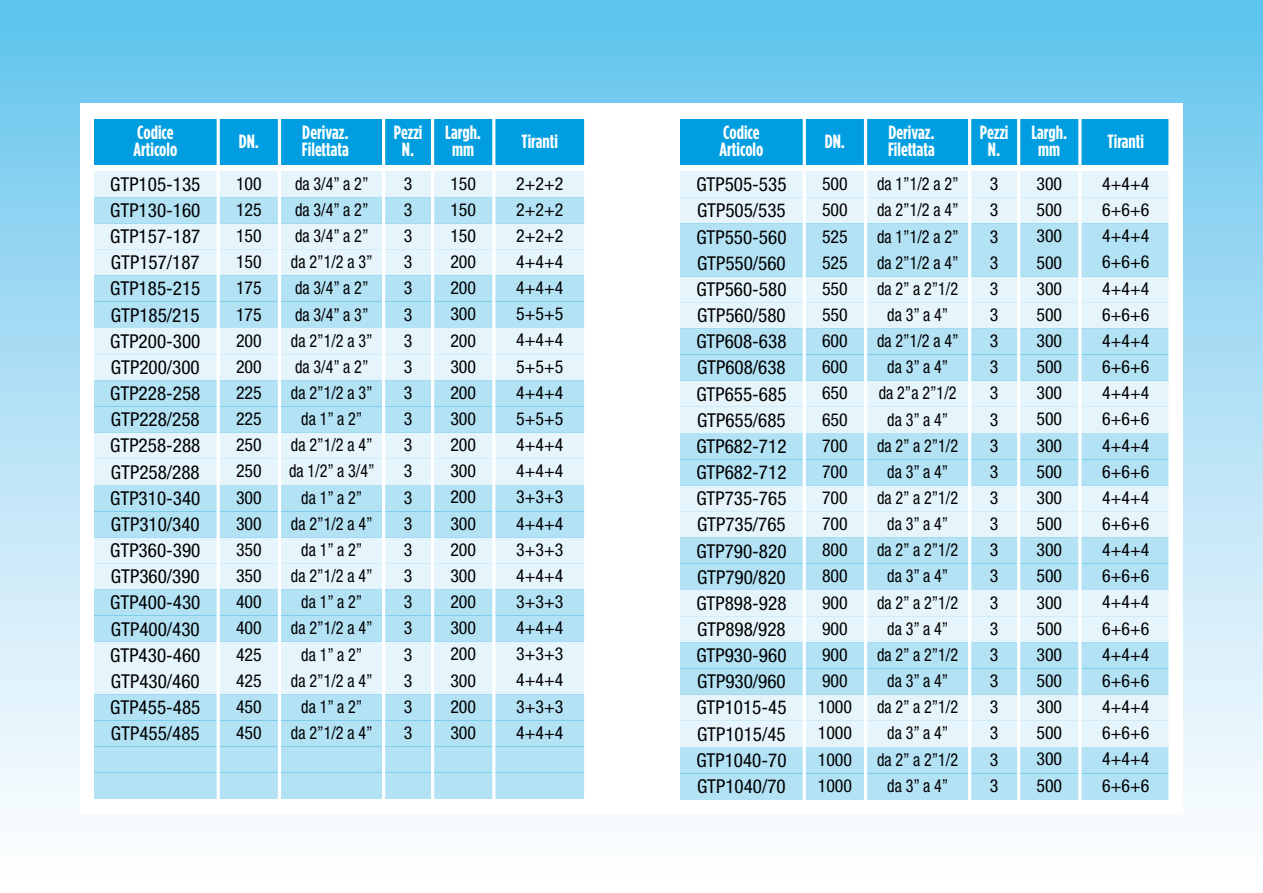
<style>
.page{position:relative;width:1263px;height:893px;background:#fff}
.page>*{position:absolute;margin:0;border:0;box-sizing:border-box;transform-origin:0 0}
.t1{font:condensed 19.2px/26.1px "Helvetica Neue";color:#000;text-align:justify}
.t2{font:700 19.2px/17px "Gotham Condensed";color:#fff}
.t3{font:condensed 17.85px/26.1px "Helvetica Neue";color:#000;text-align:justify}
.t4{font:condensed 17.85px/26.1px "Helvetica Neue";color:#000;text-align:center;scale:.9 1}
</style>
<div class="page">
<div style="left:0;top:0;width:1263px;height:893px;background:linear-gradient(to bottom,#66c5ed,#fff)"></div>
<div style="left:80px;top:103px;width:1102px;height:711px;background:#fff"></div>
<div style="left:94px;top:119px;width:492px;height:46px;background:#009ee0"></div>
<div style="left:94px;top:171px;width:490px;height:26px;background:#e6f5fb"></div>
<div style="left:94px;top:223px;width:490px;height:27px;background:#e6f5fb"></div>
<div style="left:94px;top:276px;width:490px;height:26px;background:#b3e2f5"></div>
<div style="left:94px;top:328px;width:490px;height:26px;background:#e6f5fb"></div>
<div style="left:94px;top:380px;width:490px;height:26px;background:#b3e2f5"></div>
<div style="left:94px;top:433px;width:490px;height:26px;background:#e6f5fb"></div>
<div style="left:94px;top:485px;width:490px;height:26px;background:#b3e2f5"></div>
<div style="left:94px;top:537px;width:490px;height:26px;background:#e6f5fb"></div>
<div style="left:94px;top:590px;width:490px;height:26px;background:#b3e2f5"></div>
<div style="left:94px;top:642px;width:490px;height:26px;background:#e6f5fb"></div>
<div style="left:94px;top:694px;width:490px;height:26px;background:#b3e2f5"></div>
<div style="left:94px;top:746px;width:490px;height:27px;background:#b3e2f5"></div>
<div style="left:94px;top:197px;width:490px;height:26px;background:#b3e2f5"></div>
<div style="left:94px;top:250px;width:490px;height:26px;background:#e6f5fb"></div>
<div style="left:94px;top:302px;width:490px;height:26px;background:#b3e2f5"></div>
<div style="left:94px;top:354px;width:490px;height:26px;background:#e6f5fb"></div>
<div style="left:94px;top:406px;width:490px;height:27px;background:#b3e2f5"></div>
<div style="left:94px;top:459px;width:490px;height:26px;background:#e6f5fb"></div>
<div style="left:94px;top:511px;width:490px;height:26px;background:#b3e2f5"></div>
<div style="left:94px;top:563px;width:490px;height:27px;background:#e6f5fb"></div>
<div style="left:94px;top:616px;width:490px;height:26px;background:#b3e2f5"></div>
<div style="left:94px;top:668px;width:490px;height:26px;background:#e6f5fb"></div>
<div style="left:94px;top:720px;width:490px;height:26px;background:#b3e2f5"></div>
<div style="left:94px;top:773px;width:490px;height:26px;background:#b3e2f5"></div>
<hr style="left:217px;top:103px;width:3px;height:705px;background:#fff">
<hr style="left:278px;top:103px;width:3px;height:705px;background:#fff">
<hr style="left:382px;top:103px;width:3px;height:705px;background:#fff">
<hr style="left:431px;top:103px;width:3px;height:705px;background:#fff">
<hr style="left:492px;top:103px;width:3px;height:705px;background:#fff">
<hr style="left:584px;top:103px;width:3px;height:705px;background:#fff">
<div style="left:680px;top:119px;width:490px;height:46px;background:#009ee0"></div>
<div style="left:680px;top:171px;width:489px;height:27px;background:#e6f5fb"></div>
<div style="left:680px;top:224px;width:489px;height:26px;background:#b3e2f5"></div>
<div style="left:680px;top:276px;width:489px;height:26px;background:#e6f5fb"></div>
<div style="left:680px;top:328px;width:489px;height:27px;background:#b3e2f5"></div>
<div style="left:680px;top:381px;width:489px;height:26px;background:#e6f5fb"></div>
<div style="left:680px;top:433px;width:489px;height:26px;background:#b3e2f5"></div>
<div style="left:680px;top:485px;width:489px;height:26px;background:#e6f5fb"></div>
<div style="left:680px;top:538px;width:489px;height:26px;background:#b3e2f5"></div>
<div style="left:680px;top:590px;width:489px;height:26px;background:#e6f5fb"></div>
<div style="left:680px;top:642px;width:489px;height:26px;background:#b3e2f5"></div>
<div style="left:680px;top:695px;width:489px;height:26px;background:#e6f5fb"></div>
<div style="left:680px;top:747px;width:489px;height:26px;background:#b3e2f5"></div>
<div style="left:680px;top:198px;width:489px;height:26px;background:#e6f5fb"></div>
<div style="left:680px;top:250px;width:489px;height:26px;background:#b3e2f5"></div>
<div style="left:680px;top:302px;width:489px;height:26px;background:#e6f5fb"></div>
<div style="left:680px;top:355px;width:489px;height:26px;background:#b3e2f5"></div>
<div style="left:680px;top:407px;width:489px;height:26px;background:#e6f5fb"></div>
<div style="left:680px;top:459px;width:489px;height:26px;background:#b3e2f5"></div>
<div style="left:680px;top:511px;width:489px;height:27px;background:#e6f5fb"></div>
<div style="left:680px;top:564px;width:489px;height:26px;background:#b3e2f5"></div>
<div style="left:680px;top:616px;width:489px;height:26px;background:#e6f5fb"></div>
<div style="left:680px;top:668px;width:489px;height:27px;background:#b3e2f5"></div>
<div style="left:680px;top:721px;width:489px;height:26px;background:#e6f5fb"></div>
<div style="left:680px;top:773px;width:489px;height:26px;background:#b3e2f5"></div>
<hr style="left:803px;top:103px;width:3px;height:705px;background:#fff">
<hr style="left:864px;top:103px;width:3px;height:705px;background:#fff">
<hr style="left:968px;top:103px;width:3px;height:705px;background:#fff">
<hr style="left:1017px;top:103px;width:3px;height:705px;background:#fff">
<hr style="left:1078px;top:103px;width:3px;height:705px;background:#fff">
<hr style="left:1168px;top:103px;width:3px;height:705px;background:#fff">
<p class="t2" style="left:133px;top:123px;width:45px">Codice<br>Articolo</p>
<p class="t2" style="left:239px;top:133px;width:22px">DN.</p>
<p class="t2" style="left:302px;top:123px;width:48px">Derivaz.<br>Filettata</p>
<p class="t2" style="left:394px;top:123px;width:30px;text-align:center">Pezzi<br>N.</p>
<p class="t2" style="left:445px;top:123px;width:37px;text-align:center">Largh. mm</p>
<p class="t2" style="left:521px;top:133px;width:38px">Tiranti</p>
<p class="t1" style="left:110px;top:171px;width:92px">GTP105-135<br>GTP130-160<br>GTP157-187<br>GTP157/187<br>GTP185-215<br>GTP185/215<br>GTP200-300<br>GTP200/300<br>GTP228-258<br>GTP228/258<br>GTP258-288<br>GTP258/288<br>GTP310-340<br>GTP310/340<br>GTP360-390<br>GTP360/390<br>GTP400-430<br>GTP400/430<br>GTP430-460<br>GTP430/460<br>GTP455-485<br>GTP455/485</p>
<p class="t3" style="left:236px;top:170px;width:27px">100<br>125<br>150<br>150<br>175<br>175<br>200<br>200<br>225<br>225<br>250<br>250<br>300<br>300<br>350<br>350<br>400<br>400<br>425<br>425<br>450<br>450</p>
<p class="t4" style="left:289px;top:170px;width:97px">da 3/4” a 2” da 3/4” a 2” da 3/4” a 2” da 2”1/2 a 3” da 3/4” a 2” da 3/4” a 3” da 2”1/2 a 3” da 3/4” a 2” da 2”1/2 a 3” da 1” a 2”<br>da 2”1/2 a 4” da 1/2” a 3/4” da 1” a 2”<br>da 2”1/2 a 4” da 1” a 2”<br>da 2”1/2 a 4” da 1” a 2”<br>da 2”1/2 a 4” da 1” a 2”<br>da 2”1/2 a 4” da 1” a 2”<br>da 2”1/2 a 4”</p>
<p class="t3" style="left:404px;top:170px;width:10px">3<br>3<br>3<br>3<br>3<br>3<br>3<br>3<br>3<br>3<br>3<br>3<br>3<br>3<br>3<br>3<br>3<br>3<br>3<br>3<br>3<br>3</p>
<p class="t3" style="left:450px;top:170px;width:27px">150<br>150<br>150<br>200<br>200<br>300<br>200<br>300<br>200<br>300<br>200<br>300<br>200<br>300<br>200<br>300<br>200<br>300<br>200<br>300<br>200<br>300</p>
<p class="t3" style="left:516px;top:170px;width:49px">2+2+2<br>2+2+2<br>2+2+2<br>4+4+4<br>4+4+4<br>5+5+5<br>4+4+4<br>5+5+5<br>4+4+4<br>5+5+5<br>4+4+4<br>4+4+4<br>3+3+3<br>4+4+4<br>3+3+3<br>4+4+4<br>3+3+3<br>4+4+4<br>3+3+3<br>4+4+4<br>3+3+3<br>4+4+4</p>
<p class="t2" style="left:719px;top:123px;width:45px">Codice<br>Articolo</p>
<p class="t2" style="left:825px;top:133px;width:22px">DN.</p>
<p class="t2" style="left:888px;top:123px;width:48px">Derivaz.<br>Filettata</p>
<p class="t2" style="left:980px;top:123px;width:30px;text-align:center">Pezzi<br>N.</p>
<p class="t2" style="left:1031px;top:123px;width:37px;text-align:center">Largh. mm</p>
<p class="t2" style="left:1107px;top:133px;width:38px">Tiranti</p>
<p class="t1" style="left:696px;top:171px;width:92px">GTP505-535<br>GTP505/535<br>GTP550-560<br>GTP550/560<br>GTP560-580<br>GTP560/580<br>GTP608-638<br>GTP608/638<br>GTP655-685<br>GTP655/685<br>GTP682-712<br>GTP682-712<br>GTP735-765<br>GTP735/765<br>GTP790-820<br>GTP790/820<br>GTP898-928<br>GTP898/928<br>GTP930-960<br>GTP930/960<br>GTP1015-45<br>GTP1015/45<br>GTP1040-70<br>GTP1040/70</p>
<p class="t3" style="left:818px;top:171px;width:36px;text-align:left">500<br>500<br>525<br>525<br>550<br>550<br>600<br>600<br>650<br>650<br>700<br>700<br>700<br>700<br>800<br>800<br>900<br>900<br>900<br>900<br>1000<br>1000<br>1000<br>1000</p>
<p class="t4" style="left:877px;top:171px;width:92px">da 1”1/2 a 2” da 2”1/2 a 4” da 1”1/2 a 2” da 2”1/2 a 4” da 2” a 2”1/2 da 3” a 4”<br>da 2”1/2 a 4” da 3” a 4”<br>da 2”a 2”1/2 da 3” a 4”<br>da 2” a 2”1/2 da 3” a 4”<br>da 2” a 2”1/2 da 3” a 4”<br>da 2” a 2”1/2 da 3” a 4”<br>da 2” a 2”1/2 da 3” a 4”<br>da 2” a 2”1/2 da 3” a 4”<br>da 2” a 2”1/2 da 3” a 4”<br>da 2” a 2”1/2 da 3” a 4”</p>
<p class="t3" style="left:990px;top:171px;width:10px">3<br>3<br>3<br>3<br>3<br>3<br>3<br>3<br>3<br>3<br>3<br>3<br>3<br>3<br>3<br>3<br>3<br>3<br>3<br>3<br>3<br>3<br>3<br>3</p>
<p class="t3" style="left:1036px;top:171px;width:27px">300<br>500<br>300<br>500<br>300<br>500<br>300<br>500<br>300<br>500<br>300<br>500<br>300<br>500<br>300<br>500<br>300<br>500<br>300<br>500<br>300<br>500<br>300<br>500</p>
<p class="t3" style="left:1102px;top:170px;width:49px">4+4+4<br>6+6+6<br>4+4+4</p>
<p class="t3" style="left:1102px;top:249px;width:49px">6+6+6</p>
<p class="t3" style="left:1102px;top:301px;width:49px">6+6+6</p>
<p class="t3" style="left:1102px;top:354px;width:49px">6+6+6</p>
<p class="t3" style="left:1102px;top:406px;width:49px">6+6+6</p>
<p class="t3" style="left:1102px;top:458px;width:49px">6+6+6</p>
<p class="t3" style="left:1102px;top:511px;width:49px">6+6+6</p>
<p class="t3" style="left:1102px;top:563px;width:49px">6+6+6</p>
<p class="t3" style="left:1102px;top:615px;width:49px">6+6+6</p>
<p class="t3" style="left:1102px;top:667px;width:49px">6+6+6</p>
<p class="t3" style="left:1102px;top:720px;width:49px">6+6+6</p>
<p class="t3" style="left:1102px;top:772px;width:49px">6+6+6</p>
<p class="t3" style="left:1102px;top:275px;width:49px">4+4+4</p>
<p class="t3" style="left:1102px;top:327px;width:49px">4+4+4</p>
<p class="t3" style="left:1102px;top:380px;width:49px">4+4+4</p>
<p class="t3" style="left:1102px;top:432px;width:49px">4+4+4</p>
<p class="t3" style="left:1102px;top:484px;width:49px">4+4+4</p>
<p class="t3" style="left:1102px;top:537px;width:49px">4+4+4</p>
<p class="t3" style="left:1102px;top:589px;width:49px">4+4+4</p>
<p class="t3" style="left:1102px;top:641px;width:49px">4+4+4</p>
<p class="t3" style="left:1102px;top:694px;width:49px">4+4+4</p>
<p class="t3" style="left:1102px;top:746px;width:49px">4+4+4</p>
</div>
